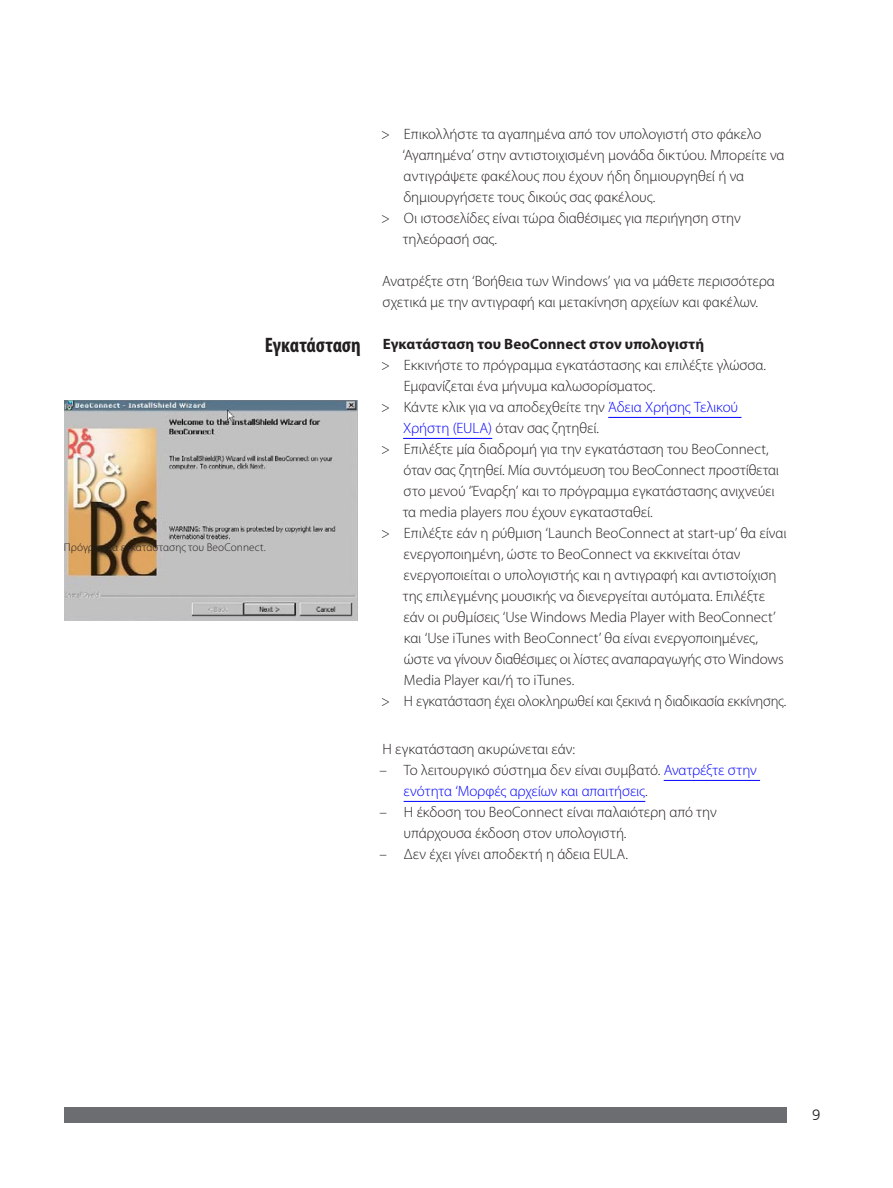
<style>
.page{position:relative;width:893px;height:1188px;background:#fff}
.page>*{position:absolute;margin:0;border:0;box-sizing:border-box;transform-origin:0 0}
.t1{font:700 condensed 21px "Myriad Pro";letter-spacing:-.01em;color:#231f20}
.t2{font:300 15px/21px "Myriad Pro";letter-spacing:-.005em;color:#231f20}
.t3{font:300 15px/21px "Myriad Pro";letter-spacing:-.005em;color:#00f}
.t4{font:700 15px "Myriad Pro";letter-spacing:.005em;color:#231f20}
.t5{font:300 15px "Frutiger LT Com";color:#231f20}
.t6{font:300 11.25px "Myriad Pro";letter-spacing:.005em;color:#231f20}
.s1{color:#00f}
.s2{color:#231f20}
</style>
<div class="page">
<div style="left:64px;top:1107px;width:723px;height:15px;background:#6c6d70"></div>
<hr style="left:608px;top:417px;width:133px;height:1px;background:#00f">
<hr style="left:403px;top:438px;width:89px;height:1px;background:#00f">
<hr style="left:664px;top:780px;width:96px;height:1px;background:#00f">
<hr style="left:404px;top:801px;width:241px;height:1px;background:#00f">
<img style="left:64px;top:400px;width:293px;height:221px">
<h1 class="t1" style="left:265px;top:332px;width:97px">Εγκατάσταση</h1>
<p class="t6" style="left:64px;top:540px;width:203px">Πρόγραμμα εγκατάστασης του BeoConnect.</p>
<p class="t2" style="left:381px;top:124px;width:382px">&gt; Επικολλήστε τα αγαπημένα από τον υπολογιστή στο φάκελο</p>
<p class="t2" style="left:402px;top:145px;width:384px">‘Αγαπημένα’ στην αντιστοιχισμένη μονάδα δικτύου. Μπορείτε να</p>
<p class="t2" style="left:404px;top:166px;width:342px">αντιγράψετε φακέλους που έχουν ήδη δημιουργηθεί ή να</p>
<p class="t2" style="left:403px;top:187px;width:253px">δημιουργήσετε τους δικούς σας φακέλους.</p>
<p class="t2" style="left:381px;top:208px;width:361px">&gt; Οι ιστοσελίδες είναι τώρα διαθέσιμες για περιήγηση στην</p>
<p class="t2" style="left:403px;top:229px;width:96px">τηλεόρασή σας.</p>
<p class="t2" style="left:382px;top:271px;width:394px">Ανατρέξτε στη ‘Βοήθεια των Windows’ για να μάθετε περισσότερα σχετικά με την αντιγραφή και μετακίνηση αρχείων και φακέλων.</p>
<p class="t4" style="left:383px;top:334px;width:323px">Εγκατάσταση του BeoConnect στον υπολογιστή</p>
<p class="t2" style="left:381px;top:355px;width:386px">&gt; Εκκινήστε το πρόγραμμα εγκατάστασης και επιλέξτε γλώσσα.</p>
<p class="t2" style="left:404px;top:376px;width:253px">Εμφανίζεται ένα μήνυμα καλωσορίσματος.</p>
<p class="t2" style="left:381px;top:397px;width:358px">&gt; Κάντε κλικ για να αποδεχθείτε την <span class="s1">Άδεια Χρήσης Τελικού</span></p>
<p class="t2" style="left:403px;top:418px;width:197px"><span class="s1">Χρήστη (EULA)</span> όταν σας ζητηθεί.</p>
<p class="t2" style="left:381px;top:439px;width:389px">&gt; Επιλέξτε μία διαδρομή για την εγκατάσταση του BeoConnect,</p>
<p class="t2" style="left:404px;top:460px;width:377px">όταν σας ζητηθεί. Μία συντόμευση του BeoConnect προστίθεται</p>
<p class="t2" style="left:404px;top:481px;width:372px">στο μενού ‘Έναρξη’ και το πρόγραμμα εγκατάστασης ανιχνεύει</p>
<p class="t2" style="left:403px;top:502px;width:251px">τα media players που έχουν εγκατασταθεί.</p>
<p class="t2" style="left:381px;top:523px;width:407px">&gt; Επιλέξτε εάν η ρύθμιση ‘Launch BeoConnect at start-up’ θα είναι</p>
<p class="t2" style="left:404px;top:544px;width:338px">ενεργοποιημένη, ώστε το BeoConnect να εκκινείται όταν</p>
<p class="t2" style="left:404px;top:565px;width:374px">ενεργοποιείται ο υπολογιστής και η αντιγραφή και αντιστοίχιση</p>
<p class="t2" style="left:403px;top:586px;width:364px">της επιλεγμένης μουσικής να διενεργείται αυτόματα. Επιλέξτε</p>
<p class="t2" style="left:404px;top:607px;width:374px">εάν οι ρυθμίσεις ‘Use Windows Media Player with BeoConnect’</p>
<p class="t2" style="left:404px;top:628px;width:356px">και ‘Use iTunes with BeoConnect’ θα είναι ενεργοποιημένες,</p>
<p class="t2" style="left:404px;top:649px;width:382px">ώστε να γίνουν διαθέσιμες οι λίστες αναπαραγωγής στο Windows</p>
<p class="t2" style="left:404px;top:670px;width:172px">Media Player και/ή το iTunes.</p>
<p class="t2" style="left:381px;top:691px;width:407px">&gt; Η εγκατάσταση έχει ολοκληρωθεί και ξεκινά η διαδικασία εκκίνησης.</p>
<p class="t2" style="left:383px;top:739px;width:194px">Η εγκατάσταση ακυρώνεται εάν:</p>
<p class="t3" style="left:404px;top:760px;width:355px;text-indent:-24px"><span class="s2">– Το λειτουργικό σύστημα δεν είναι συμβατό.</span> Ανατρέξτε στην ενότητα ‘Μορφές αρχείων και απαιτήσεις<span class="s2">.</span></p>
<p class="t2" style="left:404px;top:802px;width:315px;text-indent:-24px">– Η έκδοση του BeoConnect είναι παλαιότερη από την υπάρχουσα έκδοση στον υπολογιστή.</p>
<p class="t2" style="left:380px;top:844px;width:250px">– Δεν έχει γίνει αποδεκτή η άδεια EULA.</p>
<p class="t5" style="left:812px;top:1106px;width:10px">9</p>
</div>
